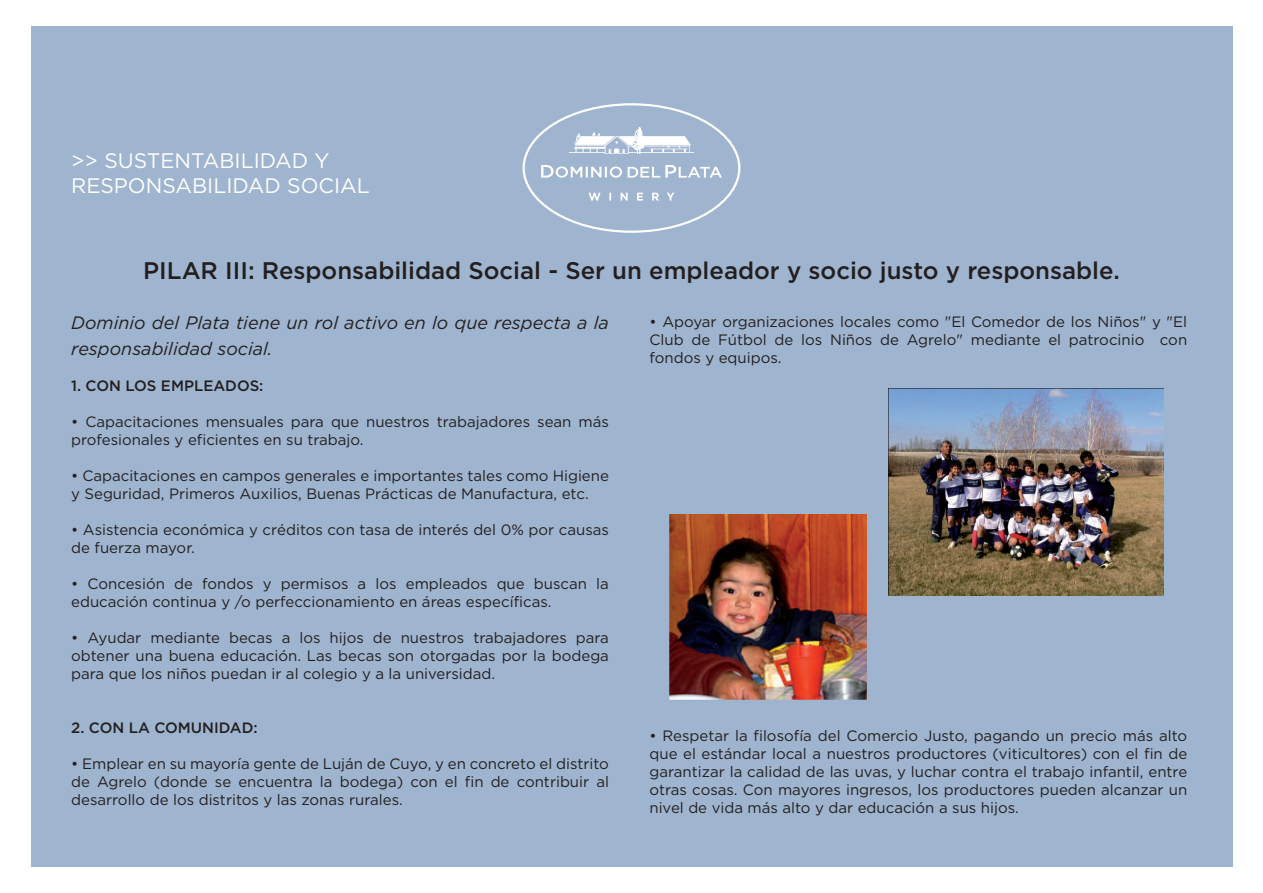
<style>
.page{position:relative;width:1263px;height:893px;background:#fff}
.page>*{position:absolute;margin:0;border:0;box-sizing:border-box;transform-origin:0 0}
.t1{font:500 24px "Gotham";color:#231f20}
.t2{font:21px/25.2px "Gotham";color:#fff}
.t3{font:italic 18px/25.5px "Gotham";color:#231f20}
.t4{font:15px/18px "Gotham";color:#231f20}
.t5{font:500 15px "Gotham";color:#231f20}
</style>
<div class="page">
<div style="left:31px;top:26px;width:1201px;height:841px;background:#9fb4ce"></div>
<svg style="left:522px;top:103px;width:218px;height:130px"></svg>
<img style="left:889px;top:388px;width:274px;height:207px">
<img style="left:669px;top:514px;width:198px;height:186px">
<h2 class="t2" style="left:71px;top:148px;width:300px">&gt;&gt; SUSTENTABILIDAD Y<br>RESPONSABILIDAD SOCIAL</h2>
<h1 class="t1" style="left:143px;top:257px;width:978px">PILAR III: Responsabilidad Social - Ser un empleador y socio justo y responsable.</h1>
<p class="t3" style="left:71px;top:310px;width:539px">Dominio del Plata tiene un rol activo en lo que respecta a la responsabilidad social.</p>
<p class="t5" style="left:71px;top:377px;width:194px">1. CON LOS EMPLEADOS:</p>
<p class="t4" style="left:71px;top:412px;width:539px">• Capacitaciones mensuales para que nuestros trabajadores sean más profesionales y eficientes en su trabajo.</p>
<p class="t4" style="left:71px;top:466px;width:539px">• Capacitaciones en campos generales e importantes tales como Higiene y Seguridad, Primeros Auxilios, Buenas Prácticas de Manufactura, etc.</p>
<p class="t4" style="left:71px;top:520px;width:539px">• Asistencia económica y créditos con tasa de interés del 0% por causas de fuerza mayor.</p>
<p class="t4" style="left:71px;top:574px;width:539px">• Concesión de fondos y permisos a los empleados que buscan la educación continua y /o perfeccionamiento en áreas específicas.</p>
<p class="t4" style="left:71px;top:628px;width:539px;text-align:justify">• Ayudar mediante becas a los hijos de nuestros trabajadores para obtener una buena educación. Las becas son otorgadas por la bodega para que los niños puedan ir al colegio y a la universidad.</p>
<p class="t4" style="left:649px;top:312px;width:539px;text-align:justify">• Apoyar organizaciones locales como "El Comedor de los Niños" y "El Club de Fútbol de los Niños de Agrelo" mediante el patrocinio con fondos y equipos.</p>
<p class="t5" style="left:71px;top:719px;width:188px">2. CON LA COMUNIDAD:</p>
<p class="t4" style="left:71px;top:754px;width:539px;text-align:justify">• Emplear en su mayoría gente de Luján de Cuyo, y en concreto el distrito de Agrelo (donde se encuentra la bodega) con el fin de contribuir al desarrollo de los distritos y las zonas rurales.</p>
<p class="t4" style="left:649px;top:726px;width:539px;text-align:justify">• Respetar la filosofía del Comercio Justo, pagando un precio más alto que el estándar local a nuestros productores (viticultores) con el fin de garantizar la calidad de las uvas, y luchar contra el trabajo infantil, entre otras cosas. Con mayores ingresos, los productores pueden alcanzar un nivel de vida más alto y dar educación a sus hijos.</p>
</div>
